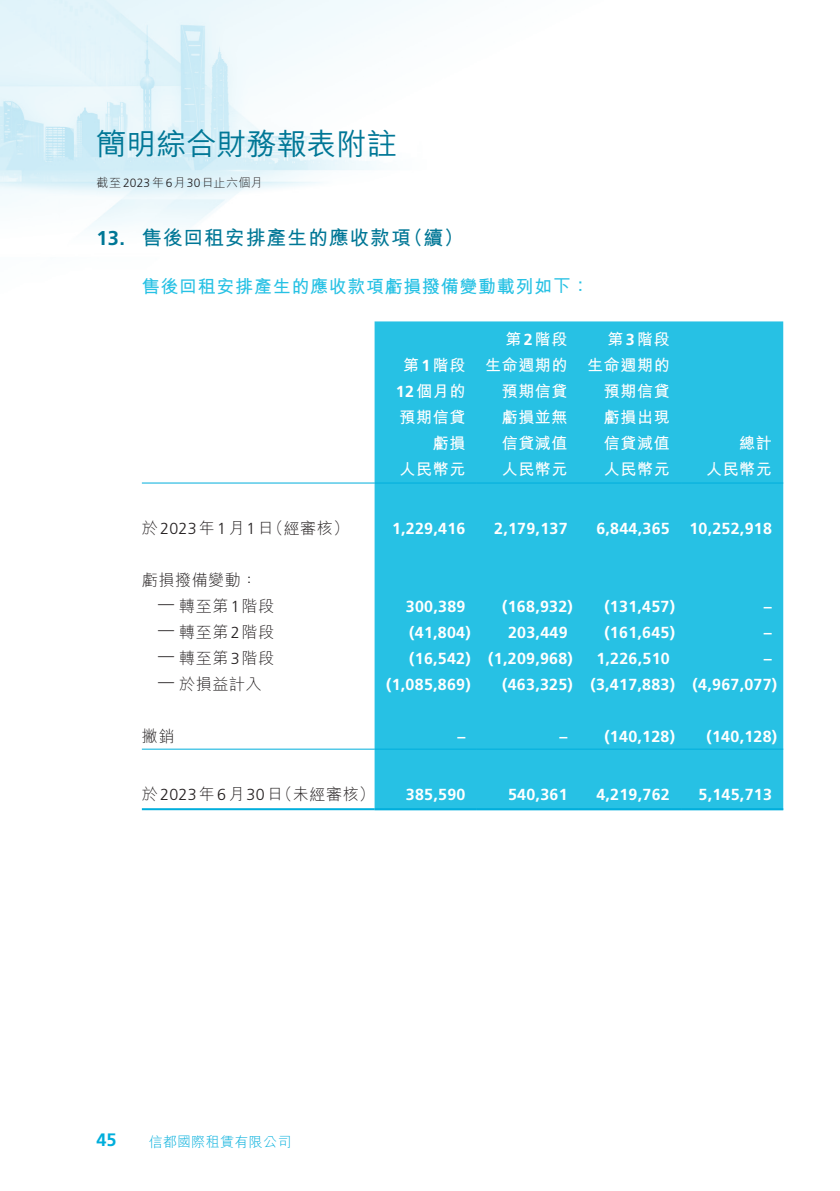
<style>
.page{position:relative;width:840px;height:1191px;background:#fff}
.page>*{position:absolute;margin:0;border:0;box-sizing:border-box;transform-origin:0 0}
.t1{font:500 30px "M Hei HK";letter-spacing:-.005em;color:#007796}
._01_H1{font:700 20px "M Hei HK";letter-spacing:.035em;color:#007796}
._02_H2{font:700 18px "M Hei HK";letter-spacing:.035em;color:#27c1e4}
.t2{font:700 18px "Frutiger LT Std";color:#00aedc}
._50_Table_txt{font:700 16px "Frutiger LT Std";letter-spacing:.015em;color:#fff}
._50_Table_txt-2{font:700 16px "M Hei HK";letter-spacing:.035em;color:#fff}
._50_Table_txt-3{font:300 16px "M Hei HK";letter-spacing:.035em;color:#231f20}
.t3{font:300 14px "M Hei HK";letter-spacing:.02em;color:#00aedc}
.t4{font:300 12px "M Hei HK";letter-spacing:.025em;color:#231f20}
.s1{font-family:"Frutiger LT Std"}
</style>
<div class="page">
<img style="left:0;top:0;width:784px;height:351px">
<div style="left:374px;top:321px;width:408px;height:487px;background:#27c1e4"></div>
<hr style="left:142px;top:482px;width:232px;height:1px;background:#00aedc">
<hr style="left:374px;top:482px;width:102px;height:1px;background:#00aedc">
<hr style="left:476px;top:482px;width:102px;height:1px;background:#00aedc">
<hr style="left:578px;top:482px;width:102px;height:1px;background:#00aedc">
<hr style="left:680px;top:482px;width:102px;height:1px;background:#00aedc">
<hr style="left:142px;top:748px;width:232px;height:1px;background:#00aedc">
<hr style="left:374px;top:748px;width:102px;height:1px;background:#00aedc">
<hr style="left:476px;top:748px;width:102px;height:1px;background:#00aedc">
<hr style="left:578px;top:748px;width:102px;height:1px;background:#00aedc">
<hr style="left:680px;top:748px;width:102px;height:1px;background:#00aedc">
<hr style="left:142px;top:808px;width:232px;height:2px;background:#00aedc">
<hr style="left:374px;top:808px;width:102px;height:2px;background:#00aedc">
<hr style="left:476px;top:808px;width:102px;height:2px;background:#00aedc">
<hr style="left:578px;top:808px;width:102px;height:2px;background:#00aedc">
<hr style="left:680px;top:808px;width:102px;height:2px;background:#00aedc">
<h1 class="t1" style="left:96px;top:122px;width:302px">簡明綜合財務報表附註</h1>
<p class="t4" style="left:96px;top:176px;width:168px">截至 <span class="s1">2023</span>年<span class="s1">6</span>月<span class="s1">30</span>日止六個月</p>
<p class="_01_H1" style="left:96px;top:223px;width:368px"><span class="s1">13.</span> 售後回租安排產生的應收款項（續）</p>
<p class="_02_H2" style="left:142px;top:274px;width:448px">售後回租安排產生的應收款項虧損撥備變動載列如下：</p>
<p class="_50_Table_txt-2" style="left:403px;top:354px;width:64px">第<span class="s1">1</span>階段</p>
<p class="_50_Table_txt-2" style="left:395px;top:380px;width:71px"><span class="s1">12</span>個月的</p>
<p class="_50_Table_txt-2" style="left:399px;top:406px;width:67px">預期信貸</p>
<p class="_50_Table_txt-2" style="left:432px;top:432px;width:34px">虧損</p>
<p class="_50_Table_txt-2" style="left:505px;top:328px;width:64px">第<span class="s1">2</span>階段</p>
<p class="_50_Table_txt-2" style="left:485px;top:354px;width:84px">生命週期的</p>
<p class="_50_Table_txt-2" style="left:501px;top:380px;width:67px">預期信貸</p>
<p class="_50_Table_txt-2" style="left:501px;top:406px;width:67px">虧損並無</p>
<p class="_50_Table_txt-2" style="left:501px;top:432px;width:67px">信貸減值</p>
<p class="_50_Table_txt-2" style="left:607px;top:328px;width:64px">第<span class="s1">3</span>階段</p>
<p class="_50_Table_txt-2" style="left:587px;top:354px;width:84px">生命週期的</p>
<p class="_50_Table_txt-2" style="left:603px;top:380px;width:67px">預期信貸</p>
<p class="_50_Table_txt-2" style="left:603px;top:406px;width:67px">虧損出現</p>
<p class="_50_Table_txt-2" style="left:603px;top:432px;width:67px">信貸減值</p>
<p class="_50_Table_txt-2" style="left:738px;top:432px;width:34px">總計</p>
<p class="_50_Table_txt-2" style="left:399px;top:458px;width:67px">人民幣元</p>
<p class="_50_Table_txt-2" style="left:501px;top:458px;width:67px">人民幣元</p>
<p class="_50_Table_txt-2" style="left:603px;top:458px;width:67px">人民幣元</p>
<p class="_50_Table_txt-2" style="left:705px;top:458px;width:67px">人民幣元</p>
<p class="_50_Table_txt-3" style="left:142px;top:519px;width:209px">於<span class="s1">2023</span>年<span class="s1">1</span>月<span class="s1">1</span>日（經審核）</p>
<p class="_50_Table_txt" style="left:392px;top:518px;width:75px">1,229,416</p>
<p class="_50_Table_txt" style="left:494px;top:518px;width:75px">2,179,137</p>
<p class="_50_Table_txt" style="left:596px;top:518px;width:75px">6,844,365</p>
<p class="_50_Table_txt" style="left:689px;top:518px;width:84px">10,252,918</p>
<p class="_50_Table_txt-3" style="left:142px;top:571px;width:117px">虧損撥備變動：</p>
<p class="_50_Table_txt-3" style="left:158px;top:597px;width:118px"><sup>—</sup> 轉至第<span class="s1">1</span>階段</p>
<p class="_50_Table_txt" style="left:405px;top:596px;width:61px">300,389</p>
<p class="_50_Table_txt" style="left:502px;top:596px;width:72px">(168,932)</p>
<p class="_50_Table_txt" style="left:604px;top:596px;width:72px">(131,457)</p>
<p class="_50_Table_txt" style="left:763px;top:596px;width:9px">–</p>
<p class="_50_Table_txt-3" style="left:158px;top:623px;width:118px"><sup>—</sup> 轉至第<span class="s1">2</span>階段</p>
<p class="_50_Table_txt" style="left:409px;top:622px;width:63px">(41,804)</p>
<p class="_50_Table_txt" style="left:507px;top:622px;width:61px">203,449</p>
<p class="_50_Table_txt" style="left:604px;top:622px;width:72px">(161,645)</p>
<p class="_50_Table_txt" style="left:763px;top:622px;width:9px">–</p>
<p class="_50_Table_txt-3" style="left:158px;top:649px;width:118px"><sup>—</sup> 轉至第<span class="s1">3</span>階段</p>
<p class="_50_Table_txt" style="left:409px;top:648px;width:63px">(16,542)</p>
<p class="_50_Table_txt" style="left:488px;top:648px;width:86px">(1,209,968)</p>
<p class="_50_Table_txt" style="left:596px;top:648px;width:75px">1,226,510</p>
<p class="_50_Table_txt" style="left:763px;top:648px;width:9px">–</p>
<p class="_50_Table_txt-3" style="left:158px;top:675px;width:105px"><sup>—</sup> 於損益計入</p>
<p class="_50_Table_txt" style="left:386px;top:674px;width:86px">(1,085,869)</p>
<p class="_50_Table_txt" style="left:502px;top:674px;width:72px">(463,325)</p>
<p class="_50_Table_txt" style="left:590px;top:674px;width:86px">(3,417,883)</p>
<p class="_50_Table_txt" style="left:692px;top:674px;width:86px">(4,967,077)</p>
<p class="_50_Table_txt-3" style="left:142px;top:727px;width:34px">撇銷</p>
<p class="_50_Table_txt" style="left:457px;top:726px;width:9px">–</p>
<p class="_50_Table_txt" style="left:559px;top:726px;width:9px">–</p>
<p class="_50_Table_txt" style="left:604px;top:726px;width:72px">(140,128)</p>
<p class="_50_Table_txt" style="left:706px;top:726px;width:72px">(140,128)</p>
<p class="_50_Table_txt-3" style="left:142px;top:785px;width:234px">於<span class="s1">2023</span>年<span class="s1">6</span>月<span class="s1">30</span>日（未經審核）</p>
<p class="_50_Table_txt" style="left:405px;top:784px;width:61px">385,590</p>
<p class="_50_Table_txt" style="left:507px;top:784px;width:61px">540,361</p>
<p class="_50_Table_txt" style="left:596px;top:784px;width:75px">4,219,762</p>
<p class="_50_Table_txt" style="left:698px;top:784px;width:75px">5,145,713</p>
<p class="t2" style="left:96px;top:1129px;width:22px">45</p>
<p class="t3" style="left:149px;top:1134px;width:144px">信都國際租賃有限公司</p>
</div>
